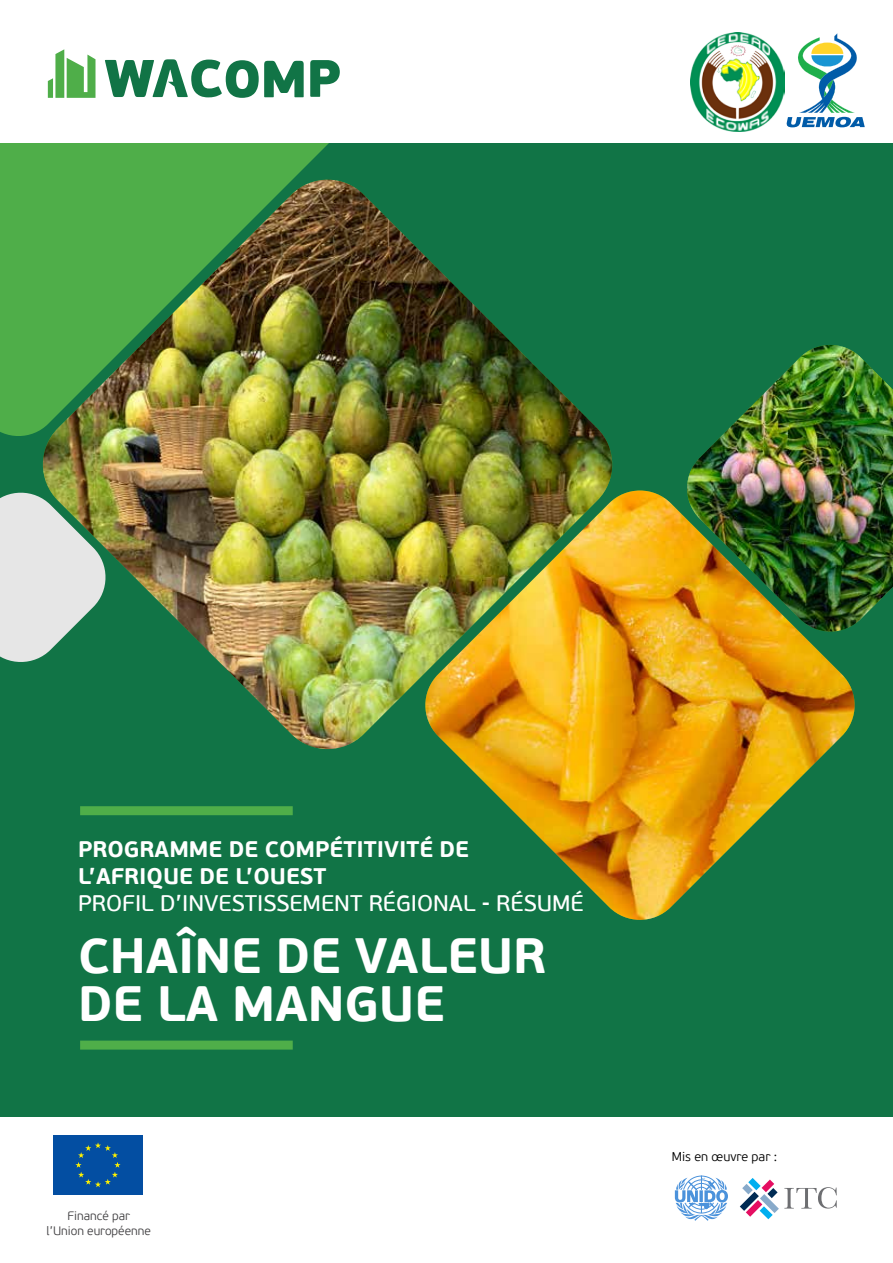
<style>
.page{position:relative;width:893px;height:1263px;background:#117446}
.page>*{position:absolute;margin:0;border:0;box-sizing:border-box;transform-origin:0 0}
.t1{font:700 49.5px/48px "PF Beau Sans Pro";color:#fff}
.t2{font:700 22.5px/27px "PF Beau Sans Pro";color:#fff}
.t3{font:22.5px "PF Beau Sans Pro Bbook";color:#fff}
.t4{font:300 12.75px "PF Beau Sans Pro";color:#000}
.t5{font:300 12.15px/14.5px "PF Beau Sans Pro";color:#414042;text-align:center}
</style>
<div class="page">
<div style="left:80px;top:806px;width:213px;height:9px;background:#4fae49"></div>
<div style="left:80px;top:1040px;width:213px;height:9px;background:#4fae49"></div>
<div style="left:0;top:143px;width:329px;height:293px;background:#4fae49"></div>
<div style="left:0;top:492px;width:38px;height:170px;background:#e6e6e6"></div>
<div style="left:0;top:1117px;width:893px;height:146px;background:#fff"></div>
<div style="left:0;top:0;width:893px;height:143px;background:#fff"></div>
<svg style="left:48px;top:49px;width:48px;height:49px"></svg>
<svg style="left:310px;top:60px;width:30px;height:37px"></svg>
<svg style="left:105px;top:59px;width:199px;height:39px"></svg>
<div style="left:53px;top:1135px;width:90px;height:60px;background:#034ea2"></div>
<svg style="left:75px;top:1142px;width:46px;height:45px"></svg>
<img style="left:690px;top:33px;width:95px;height:98px">
<svg style="left:787px;top:33px;width:78px;height:94px"></svg>
<svg style="left:740px;top:1178px;width:97px;height:41px"></svg>
<svg style="left:675px;top:1176px;width:53px;height:45px"></svg>
<img style="left:456px;top:490px;width:399px;height:430px">
<svg style="left:38px;top:175px;width:579px;height:579px"></svg>
<img style="left:41px;top:180px;width:573px;height:571px">
<svg style="left:683px;top:490px;width:172px;height:146px"></svg>
<img style="left:685px;top:345px;width:208px;height:288px">
<p class="t2" style="left:78px;top:836px;width:393px">PROGRAMME DE COMPÉTITIVITÉ DE<br>L’AFRIQUE DE L’OUEST</p>
<p class="t3" style="left:78px;top:890px;width:507px">PROFIL D’INVESTISSEMENT RÉGIONAL - RÉSUMÉ</p>
<h1 class="t1" style="left:78px;top:933px;width:470px">CHAÎNE DE VALEUR<br>DE LA MANGUE</h1>
<p class="t5" style="left:47px;top:1209px;width:106px">Financé par<br>l’Union européenne</p>
<p class="t4" style="left:672px;top:1149px;width:107px">Mis en œuvre par :</p>
</div>
